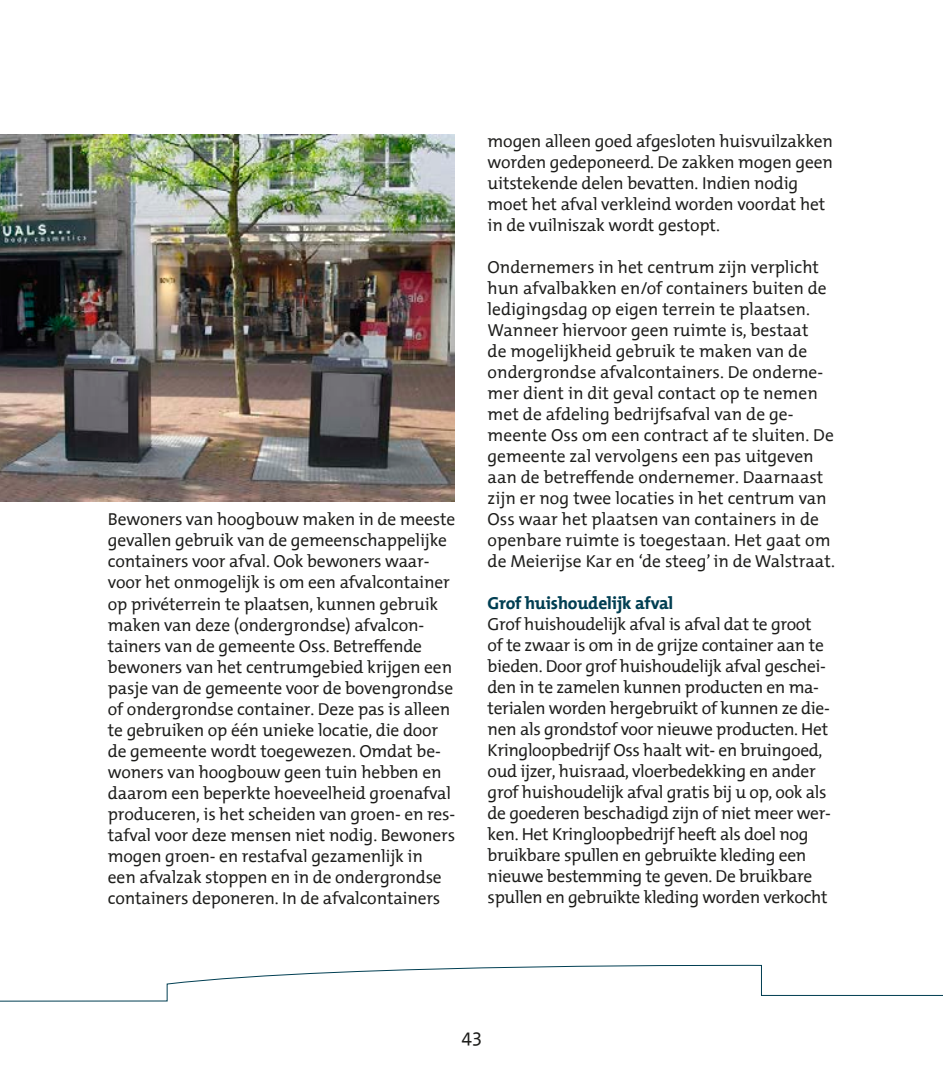
<style>
.page{position:relative;width:943px;height:1092px;background:#fff}
.page>*{position:absolute;margin:0;border:0;box-sizing:border-box;transform-origin:0 0}
.t1{font:19.25px "The Mix Office";color:#1d1d1b}
.t2{font:17.5px/21px "The Mix Office";letter-spacing:-.01em;color:#1d1d1b}
.t3{font:700 17.5px "The Mix Office";letter-spacing:-.01em;color:#003e52}
</style>
<div class="page">
<svg style="left:0;top:964px;width:943px;height:38px"></svg>
<img style="left:0;top:134px;width:454px;height:367px">
<p class="t2" style="left:108px;top:509px;width:349px">Bewoners van hoogbouw maken in de meeste gevallen gebruik van de gemeenschappelijke containers voor afval. Ook bewoners waar&shy;voor het onmogelijk is om een afvalcontainer op privéterrein te plaatsen, kunnen gebruik maken van deze (ondergrondse) afvalcon&shy;tainers van de gemeente Oss. Betreffende bewoners van het centrumgebied krijgen een pasje van de gemeente voor de bovengrondse of ondergrondse container. Deze pas is alleen te gebruiken op één unieke locatie, die door de gemeente wordt toegewezen. Omdat be&shy;woners van hoogbouw geen tuin hebben en daarom een beperkte hoeveelheid groenafval produceren, is het scheiden van groen- en res&shy;tafval voor deze mensen niet nodig. Bewoners mogen groen- en restafval gezamenlijk in<br>een afvalzak stoppen en in de ondergrondse containers deponeren. In de afvalcontainers</p>
<p class="t2" style="left:487px;top:131px;width:347px">mogen alleen goed afgesloten huisvuilzakken worden gedeponeerd. De zakken mogen geen uitstekende delen bevatten. Indien nodig moet het afval verkleind worden voordat het in de vuilniszak wordt gestopt.</p>
<p class="t2" style="left:487px;top:257px;width:349px">Ondernemers in het centrum zijn verplicht hun afvalbakken en/of containers buiten de ledigingsdag op eigen terrein te plaatsen.<br>Wanneer hiervoor geen ruimte is, bestaat<br>de mogelijkheid gebruik te maken van de ondergrondse afvalcontainers. De onderne&shy;mer dient in dit geval contact op te nemen met de afdeling bedrijfsafval van de ge&shy;meente Oss om een contract af te sluiten. De gemeente zal vervolgens een pas uitgeven aan de betreffende ondernemer. Daarnaast zijn er nog twee locaties in het centrum van Oss waar het plaatsen van containers in de openbare ruimte is toegestaan. Het gaat om de Meierijse Kar en ‘de steeg’ in de Walstraat.</p>
<p class="t3" style="left:487px;top:594px;width:187px">Grof huishoudelijk afval</p>
<p class="t2" style="left:487px;top:614px;width:345px">Grof huishoudelijk afval is afval dat te groot of te zwaar is om in de grijze container aan te bieden. Door grof huishoudelijk afval geschei&shy;den in te zamelen kunnen producten en ma&shy;terialen worden hergebruikt of kunnen ze die&shy;nen als grondstof voor nieuwe producten. Het Kringloopbedrijf Oss haalt wit- en bruingoed, oud ijzer, huisraad, vloerbedekking en ander grof huishoudelijk afval gratis bij u op, ook als de goederen beschadigd zijn of niet meer wer&shy;ken. Het Kringloopbedrijf heeft als doel nog bruikbare spullen en gebruikte kleding een nieuwe bestemming te geven. De bruikbare spullen en gebruikte kleding worden verkocht</p>
<p class="t1" style="left:461px;top:1027px;width:22px">43</p>
</div>
